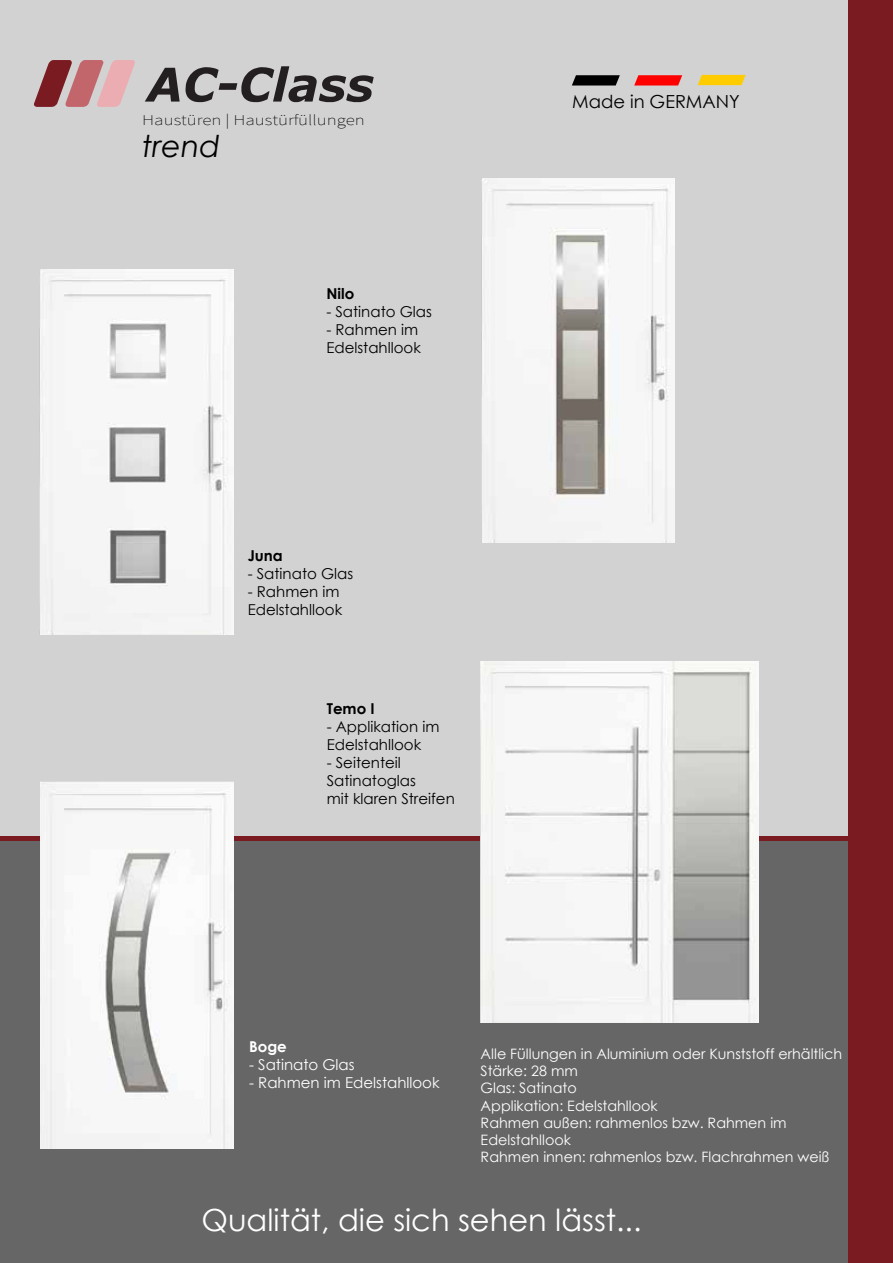
<style>
.page{position:relative;width:893px;height:1263px;background:#fff}
.page>*{position:absolute;margin:0;border:0;box-sizing:border-box;transform-origin:0 0}
.t1{font:30.45px "Century Gothic";color:#fff}
.t2{font:italic 30.15px "Century Gothic";color:#000}
.t3{font:18px "Century Gothic";color:#000}
.t4{font:15px/18px "Century Gothic";color:#000}
.t5{font:15px "Century Gothic";color:#fff}
.t6{font:200 15px "Source Sans Pro";color:#000;scale:1.27 1}
.t7{font:700 15px "Century Gothic";color:#000}
.t8{font:700 15px "Century Gothic";color:#fff}
.t9{font:14.4px/17.2px "Century Gothic";color:#fff}
</style>
<div class="page">
<div style="left:0;top:0;width:893px;height:836px;background:#d2d2d2"></div>
<div style="left:0;top:838px;width:893px;height:425px;background:#666"></div>
<div style="left:0;top:836px;width:893px;height:5px;background:#7a1b22"></div>
<img style="left:40px;top:782px;width:193px;height:367px">
<div style="left:848px;top:0;width:45px;height:1263px;background:#7a1b22"></div>
<img style="left:481px;top:661px;width:278px;height:362px">
<img style="left:482px;top:178px;width:193px;height:364px">
<img style="left:40px;top:269px;width:193px;height:366px">
<svg style="left:34px;top:60px;width:101px;height:47px"></svg>
<svg style="left:145px;top:66px;width:229px;height:36px"></svg>
<svg style="left:572px;top:75px;width:48px;height:11px"></svg>
<svg style="left:634px;top:75px;width:48px;height:11px"></svg>
<svg style="left:698px;top:75px;width:48px;height:10px"></svg>
<p class="t6" style="left:142px;top:111px;width:177px">Haustüren | Haustürfüllungen</p>
<h2 class="t2" style="left:142px;top:127px;width:80px">trend</h2>
<p class="t7" style="left:326px;top:284px;width:29px">Nilo</p>
<p class="t4" style="left:326px;top:302px;width:107px">- Satinato Glas</p>
<p class="t4" style="left:326px;top:320px;width:96px">- Rahmen im<br>Edelstahllook</p>
<p class="t7" style="left:248px;top:546px;width:37px">Juna</p>
<p class="t4" style="left:248px;top:565px;width:107px">- Satinato Glas</p>
<p class="t4" style="left:248px;top:583px;width:96px">- Rahmen im<br>Edelstahllook</p>
<p class="t7" style="left:327px;top:699px;width:49px">Temo I</p>
<p class="t4" style="left:327px;top:717px;width:114px">- Applikation im<br>Edelstahllook</p>
<p class="t4" style="left:327px;top:753px;width:130px">- Seitenteil<br>Satinatoglas<br>mit klaren Streifen</p>
<p class="t3" style="left:572px;top:89px;width:169px">Made in GERMANY</p>
<p class="t8" style="left:249px;top:1037px;width:39px">Boge</p>
<p class="t5" style="left:249px;top:1054px;width:107px">- Satinato Glas</p>
<p class="t5" style="left:249px;top:1072px;width:192px">- Rahmen im Edelstahllook</p>
<p class="t9" style="left:481px;top:1045px;width:363px">Alle Füllungen in Aluminium oder Kunststoff erhältlich<br>Stärke: 28 mm<br>Glas: Satinato<br>Applikation: Edelstahllook<br>Rahmen außen: rahmenlos bzw. Rahmen im<br>Edelstahllook<br>Rahmen innen: rahmenlos bzw. Flachrahmen weiß</p>
<h1 class="t1" style="left:202px;top:1198px;width:441px">Qualität, die sich sehen lässt...</h1>
</div>
